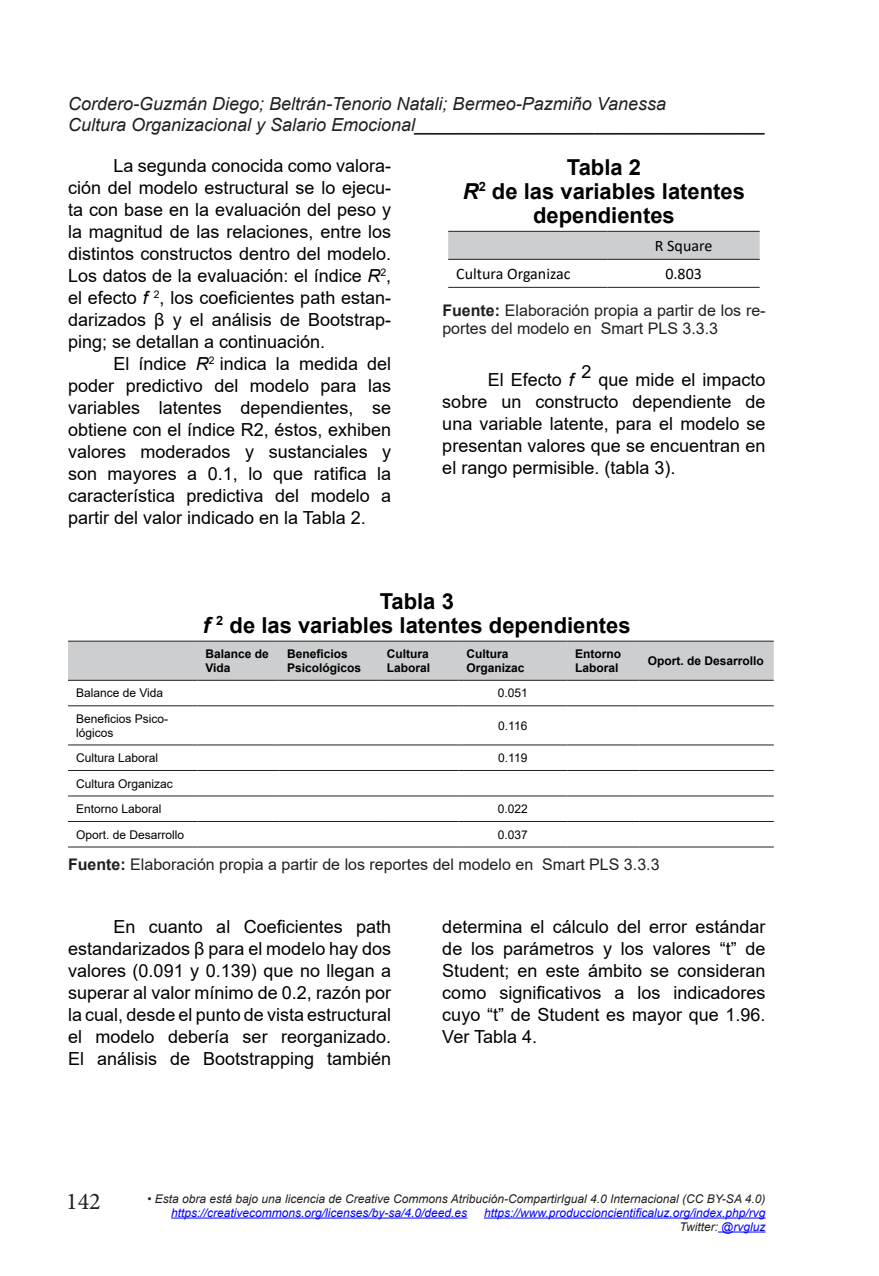
<style>
.page{position:relative;width:879px;height:1276px;background:#fff}
.page>*{position:absolute;margin:0;border:0;box-sizing:border-box;transform-origin:0 0}
.t1{font:24px "Minion Pro";color:#231f20}
.t2{font:700 22px/24px "Arial";color:#000;text-align:center}
.t3{font:18px/22px "Arial";color:#000;text-align:justify}
.t4{font:italic 18px/21.6px "Arial";color:#231f20}
.t5{font:16px/18px "Arial";color:#231f20}
.t6{font:16px "Calibri";color:#000}
.t7{font:12px/14.4px "Arial";color:#000}
.t8{font:italic 12px/14px "Arial";color:#00f;text-align:right}
.t9{font:italic 12px "Arial";color:#231f20}
.t10{font:700 12px/14.4px "Arial";color:#000}
.s1{font-style:italic}
.s2{font-weight:700}
.s3{color:#231f20}
</style>
<div class="page">
<hr style="left:171px;top:1217px;width:296px;height:1px;background:#00f">
<hr style="left:484px;top:1217px;width:281px;height:1px;background:#00f">
<hr style="left:718px;top:1231px;width:47px;height:1px;background:#00f">
<div style="left:448px;top:232px;width:311px;height:27px;background:#cdced0"></div>
<hr style="left:448px;top:231px;width:159px;height:1px;background:#231f20">
<hr style="left:607px;top:231px;width:152px;height:1px;background:#231f20">
<hr style="left:448px;top:259px;width:159px;height:1px;background:#231f20">
<hr style="left:607px;top:259px;width:152px;height:1px;background:#231f20">
<hr style="left:448px;top:287px;width:159px;height:1px;background:#231f20">
<hr style="left:607px;top:287px;width:152px;height:1px;background:#231f20">
<div style="left:68px;top:641px;width:706px;height:39px;background:#cdced0"></div>
<svg style="left:197px;top:706px;width:577px;height:91px"></svg>
<hr style="left:68px;top:640px;width:129px;height:1px;background:#231f20">
<hr style="left:197px;top:640px;width:82px;height:1px;background:#231f20">
<hr style="left:279px;top:640px;width:100px;height:1px;background:#231f20">
<hr style="left:379px;top:640px;width:79px;height:1px;background:#231f20">
<hr style="left:458px;top:640px;width:109px;height:1px;background:#231f20">
<hr style="left:567px;top:640px;width:73px;height:1px;background:#231f20">
<hr style="left:640px;top:640px;width:134px;height:1px;background:#231f20">
<hr style="left:68px;top:680px;width:129px;height:1px;background:#231f20">
<hr style="left:197px;top:680px;width:82px;height:1px;background:#231f20">
<hr style="left:279px;top:680px;width:100px;height:1px;background:#231f20">
<hr style="left:379px;top:680px;width:79px;height:1px;background:#231f20">
<hr style="left:458px;top:680px;width:109px;height:1px;background:#231f20">
<hr style="left:567px;top:680px;width:73px;height:1px;background:#231f20">
<hr style="left:640px;top:680px;width:134px;height:1px;background:#231f20">
<hr style="left:68px;top:705px;width:129px;height:1px;background:#231f20">
<hr style="left:197px;top:705px;width:82px;height:1px;background:#231f20">
<hr style="left:279px;top:705px;width:100px;height:1px;background:#231f20">
<hr style="left:379px;top:705px;width:79px;height:1px;background:#231f20">
<hr style="left:458px;top:705px;width:109px;height:1px;background:#231f20">
<hr style="left:567px;top:705px;width:73px;height:1px;background:#231f20">
<hr style="left:640px;top:705px;width:134px;height:1px;background:#231f20">
<hr style="left:68px;top:744px;width:129px;height:1px;background:#231f20">
<hr style="left:197px;top:744px;width:82px;height:1px;background:#231f20">
<hr style="left:279px;top:744px;width:100px;height:1px;background:#231f20">
<hr style="left:379px;top:744px;width:79px;height:1px;background:#231f20">
<hr style="left:458px;top:744px;width:109px;height:1px;background:#231f20">
<hr style="left:567px;top:744px;width:73px;height:1px;background:#231f20">
<hr style="left:640px;top:744px;width:134px;height:1px;background:#231f20">
<hr style="left:68px;top:770px;width:129px;height:1px;background:#231f20">
<hr style="left:197px;top:770px;width:82px;height:1px;background:#231f20">
<hr style="left:279px;top:770px;width:100px;height:1px;background:#231f20">
<hr style="left:379px;top:770px;width:79px;height:1px;background:#231f20">
<hr style="left:458px;top:770px;width:109px;height:1px;background:#231f20">
<hr style="left:567px;top:770px;width:73px;height:1px;background:#231f20">
<hr style="left:640px;top:770px;width:134px;height:1px;background:#231f20">
<hr style="left:68px;top:795px;width:129px;height:1px;background:#231f20">
<hr style="left:197px;top:795px;width:82px;height:1px;background:#231f20">
<hr style="left:279px;top:795px;width:100px;height:1px;background:#231f20">
<hr style="left:379px;top:795px;width:79px;height:1px;background:#231f20">
<hr style="left:458px;top:795px;width:109px;height:1px;background:#231f20">
<hr style="left:567px;top:795px;width:73px;height:1px;background:#231f20">
<hr style="left:640px;top:795px;width:134px;height:1px;background:#231f20">
<hr style="left:68px;top:821px;width:129px;height:1px;background:#231f20">
<hr style="left:197px;top:821px;width:82px;height:1px;background:#231f20">
<hr style="left:279px;top:821px;width:100px;height:1px;background:#231f20">
<hr style="left:379px;top:821px;width:79px;height:1px;background:#231f20">
<hr style="left:458px;top:821px;width:109px;height:1px;background:#231f20">
<hr style="left:567px;top:821px;width:73px;height:1px;background:#231f20">
<hr style="left:640px;top:821px;width:134px;height:1px;background:#231f20">
<hr style="left:68px;top:846px;width:129px;height:1px;background:#231f20">
<hr style="left:197px;top:846px;width:82px;height:1px;background:#231f20">
<hr style="left:279px;top:846px;width:100px;height:1px;background:#231f20">
<hr style="left:379px;top:846px;width:79px;height:1px;background:#231f20">
<hr style="left:458px;top:846px;width:109px;height:1px;background:#231f20">
<hr style="left:567px;top:846px;width:73px;height:1px;background:#231f20">
<hr style="left:640px;top:846px;width:134px;height:1px;background:#231f20">
<p class="t4" style="left:68px;top:93px;width:699px">Cordero-Guzmán Diego; Beltrán-Tenorio Natali; Bermeo-Pazmiño Vanessa<br>Cultura Organizacional y Salario Emocional___________________________________</p>
<p class="t3" style="left:68px;top:154px;width:325px;text-indent:45px">La segunda conocida como valora&shy;ción del modelo estructural se lo ejecu&shy;ta con base en la evaluación del peso y la magnitud de las relaciones, entre los distintos constructos dentro del modelo.<br>Los datos de la evaluación: el índice <span class="s1">R</span><sup>2</sup>, el efecto <span class="s1">f</span> <sup>2</sup>, los coeficientes path estan&shy;darizados β y el análisis de Bootstrap&shy;ping; se detallan a continuación.</p>
<p class="t3" style="left:68px;top:352px;width:325px;text-indent:45px">El índice <span class="s1">R</span><sup>2</sup> indica la medida del poder predictivo del modelo para las variables latentes dependientes, se obtiene con el índice R2, éstos, exhiben valores moderados y sustanciales y son mayores a 0.1, lo que ratifica la característica predictiva del modelo a partir del valor indicado en la Tabla 2.</p>
<p class="t2" style="left:463px;top:155px;width:284px">Tabla 2<br><span class="s1">R</span><sup>2</sup> de las variables latentes dependientes</p>
<p class="t6" style="left:655px;top:235px;width:59px">R Square</p>
<p class="t6" style="left:456px;top:263px;width:116px">Cultura Organizac</p>
<p class="t6" style="left:665px;top:263px;width:38px">0.803</p>
<p class="t5" style="left:442px;top:301px;width:325px"><span class="s2">Fuente:</span> Elaboración propia a partir de los re&shy;portes del modelo en Smart PLS 3.3.3</p>
<p class="t3" style="left:442px;top:368px;width:325px;text-indent:45px">El Efecto <span class="s1">f</span> 2 que mide el impacto sobre un constructo dependiente de una variable latente, para el modelo se presentan valores que se encuentran en el rango permisible. (tabla 3).</p>
<p class="t2" style="left:203px;top:589px;width:429px">Tabla 3<br><span class="s1">f</span> <sup>2</sup> de las variables latentes dependientes</p>
<p class="t10" style="left:205px;top:646px;width:65px">Balance de<br>Vida</p>
<p class="t10" style="left:287px;top:646px;width:76px">Beneficios<br>Psicológicos</p>
<p class="t10" style="left:387px;top:646px;width:45px">Cultura<br>Laboral</p>
<p class="t10" style="left:466px;top:646px;width:60px">Cultura<br>Organizac</p>
<p class="t10" style="left:575px;top:646px;width:47px">Entorno<br>Laboral</p>
<p class="t10" style="left:648px;top:654px;width:118px">Oport. de Desarrollo</p>
<p class="t7" style="left:76px;top:686px;width:89px">Balance de Vida</p>
<p class="t7" style="left:498px;top:686px;width:32px">0.051</p>
<p class="t7" style="left:76px;top:711px;width:94px">Beneficios Psico&shy;lógicos</p>
<p class="t7" style="left:498px;top:718px;width:31px">0.116</p>
<p class="t7" style="left:76px;top:750px;width:84px">Cultura Laboral</p>
<p class="t7" style="left:498px;top:750px;width:31px">0.119</p>
<p class="t7" style="left:76px;top:770px;width:98px;line-height:25.6px">Cultura Organizac<br>Entorno Laboral</p>
<p class="t7" style="left:498px;top:801px;width:32px">0.022</p>
<p class="t7" style="left:76px;top:827px;width:110px">Oport. de Desarrollo</p>
<p class="t7" style="left:498px;top:827px;width:32px">0.037</p>
<p class="t5" style="left:68px;top:855px;width:593px"><span class="s2">Fuente:</span> Elaboración propia a partir de los reportes del modelo en Smart PLS 3.3.3</p>
<p class="t3" style="left:68px;top:915px;width:325px;text-indent:45px">En cuanto al Coeficientes path estandarizados β para el modelo hay dos valores (0.091 y 0.139) que no llegan a superar al valor mínimo de 0.2, razón por la cual, desde el punto de vista estructural el modelo debería ser reorganizado.<br>El análisis de Bootstrapping también</p>
<p class="t3" style="left:442px;top:915px;width:325px">determina el cálculo del error estándar de los parámetros y los valores “t” de Student; en este ámbito se consideran como significativos a los indicadores cuyo “t” de Student es mayor que 1.96.<br>Ver Tabla 4.</p>
<h1 class="t1" style="left:66px;top:1185px;width:36px">142</h1>
<p class="t9" style="left:147px;top:1190px;width:620px">• Esta obra está bajo una licencia de Creative Commons Atribución-CompartirIgual 4.0 Internacional (CC BY-SA 4.0)</p>
<p class="t8" style="left:171px;top:1205px;width:298px">https://creativecommons.org/licenses/by-sa/4.0/deed.es</p>
<p class="t8" style="left:484px;top:1205px;width:283px">https://www.produccioncientificaluz.org/index.php/rvg<br><span class="s3">Twitter:</span> @rvgluz</p>
</div>
